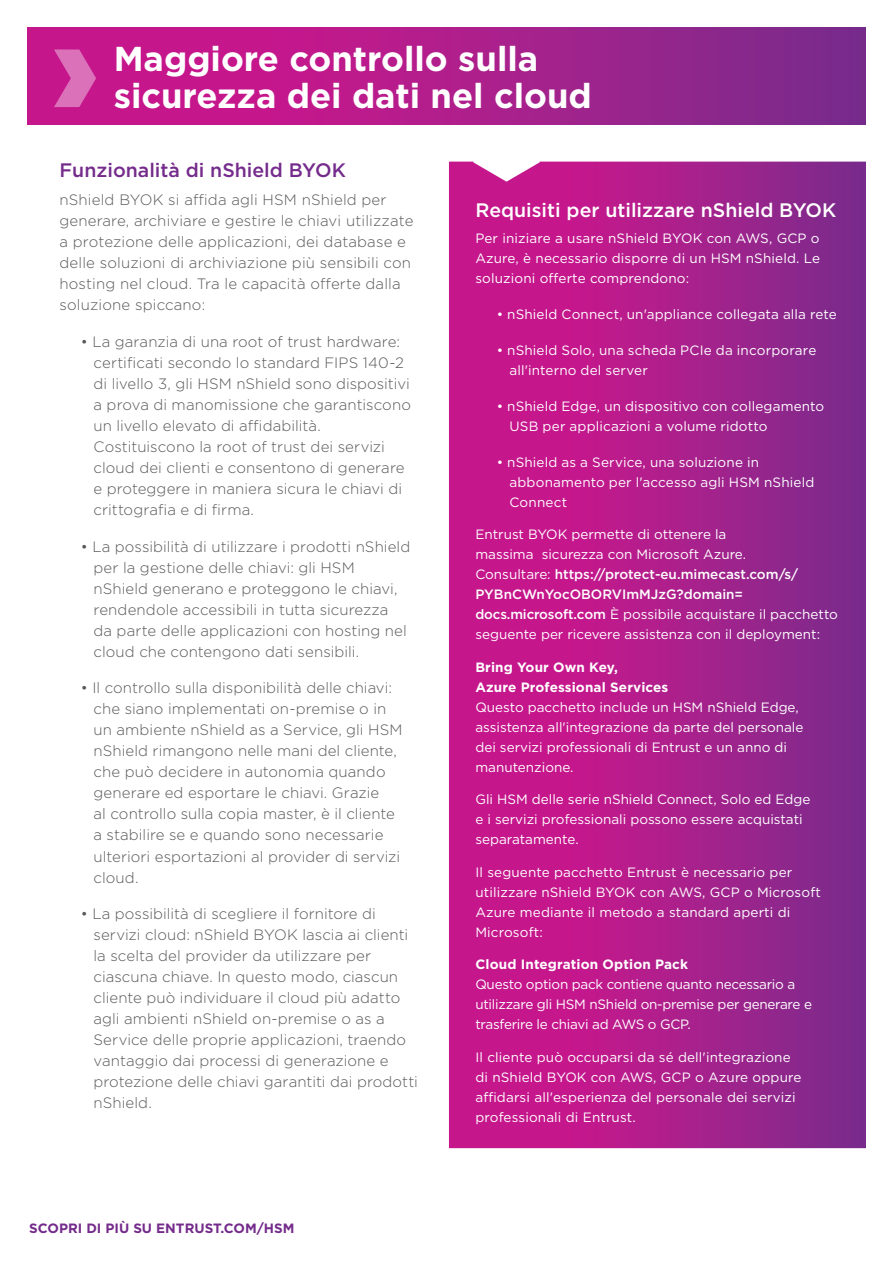
<style>
.page{position:relative;width:893px;height:1263px;background:#fff}
.page>*{position:absolute;margin:0;border:0;box-sizing:border-box;transform-origin:0 0}
.t1{font:700 34.5px/37.5px "Gotham";color:#fff}
.t2{font:500 19.5px "Gotham";color:#fff}
.t3{font:500 19.5px "Gotham";color:#742b8b}
.t4{font:300 15px/21px "Gotham";letter-spacing:.005em;color:#57585a}
.t5{font:13.5px/20px "Gotham";color:#fff}
.t6{font:13.5px/20px "Gotham";letter-spacing:-.02em;color:#fff}
.t7{font:700 13.5px/20px "Gotham";letter-spacing:.01em;color:#fff}
.t8{font:700 13.5px "Gotham";color:#742b8b}
.s1{font-weight:500}
</style>
<div class="page">
<svg style="left:27px;top:27px;width:839px;height:98px;background:#a91e8b"></svg>
<svg style="left:54px;top:50px;width:42px;height:57px;background:#d24da7"></svg>
<svg style="left:449px;top:162px;width:417px;height:986px;background:#ab1e8c"></svg>
<h1 class="t1" style="left:114px;top:40px;width:480px">Maggiore controllo sulla sicurezza dei dati nel cloud</h1>
<h2 class="t3" style="left:60px;top:158px;width:288px">Funzionalità di nShield BYOK</h2>
<p class="t4" style="left:60px;top:188px;width:355px">nShield BYOK si affida agli HSM nShield per generare, archiviare e gestire le chiavi utilizzate a protezione delle applicazioni, dei database e delle soluzioni di archiviazione più sensibili con hosting nel cloud. Tra le capacità offerte dalla soluzione spiccano:</p>
<p class="t4" style="left:94px;top:330px;width:319px;text-indent:-13px">• La garanzia di una root of trust hardware: certificati secondo lo standard FIPS 140-2 di livello 3, gli HSM nShield sono dispositivi a prova di manomissione che garantiscono un livello elevato di affidabilità.<br>Costituiscono la root of trust dei servizi cloud dei clienti e consentono di generare e proteggere in maniera sicura le chiavi di crittografia e di firma.</p>
<p class="t4" style="left:94px;top:535px;width:318px;text-indent:-13px">• La possibilità di utilizzare i prodotti nShield per la gestione delle chiavi: gli HSM nShield generano e proteggono le chiavi, rendendole accessibili in tutta sicurezza da parte delle applicazioni con hosting nel cloud che contengono dati sensibili.</p>
<p class="t4" style="left:94px;top:677px;width:311px;text-indent:-13px">• Il controllo sulla disponibilità delle chiavi: che siano implementati on-premise o in un ambiente nShield as a Service, gli HSM nShield rimangono nelle mani del cliente, che può decidere in autonomia quando generare ed esportare le chiavi. Grazie<br>al controllo sulla copia master, è il cliente a stabilire se e quando sono necessarie ulteriori esportazioni al provider di servizi cloud.</p>
<p class="t4" style="left:94px;top:903px;width:326px;text-indent:-13px">• La possibilità di scegliere il fornitore di servizi cloud: nShield BYOK lascia ai clienti la scelta del provider da utilizzare per ciascuna chiave. In questo modo, ciascun cliente può individuare il cloud più adatto agli ambienti nShield on-premise o as a Service delle proprie applicazioni, traendo vantaggio dai processi di generazione e protezione delle chiavi garantiti dai prodotti nShield.</p>
<p class="t8" style="left:29px;top:1219px;width:267px">SCOPRI DI PIÙ SU ENTRUST.COM/HSM</p>
<h2 class="t2" style="left:475px;top:197px;width:362px">Requisiti per utilizzare nShield BYOK</h2>
<p class="t5" style="left:475px;top:228px;width:346px;text-align:justify">Per iniziare a usare nShield BYOK con AWS, GCP o Azure, è necessario disporre di un HSM nShield. Le soluzioni offerte comprendono:</p>
<p class="t5" style="left:497px;top:304px;width:342px">• nShield Connect, un'appliance collegata alla rete</p>
<p class="t5" style="left:509px;top:340px;width:308px;text-indent:-13px">• nShield Solo, una scheda PCIe da incorporare all'interno del server</p>
<p class="t5" style="left:509px;top:396px;width:316px;text-indent:-13px">• nShield Edge, un dispositivo con collegamento<br>USB per applicazioni a volume ridotto</p>
<p class="t5" style="left:509px;top:452px;width:306px;text-indent:-13px">• nShield as a Service, una soluzione in abbonamento per l'accesso agli HSM nShield<br>Connect</p>
<p class="t5" style="left:475px;top:524px;width:364px">Entrust BYOK permette di ottenere la<br>massima sicurezza con Microsoft Azure.<br>Consultare: <span class="s1">https://protect-eu.mimecast.com/s/ PYBnCWnYocOBORVImMJzG?domain= docs.microsoft.com</span> È possibile acquistare il pacchetto seguente per ricevere assistenza con il deployment:</p>
<p class="t7" style="left:475px;top:657px;width:194px">Bring Your Own Key,<br>Azure Professional Services</p>
<p class="t5" style="left:475px;top:697px;width:330px">Questo pacchetto include un HSM nShield Edge, assistenza all'integrazione da parte del personale dei servizi professionali di Entrust e un anno di manutenzione.</p>
<p class="t5" style="left:475px;top:789px;width:336px">Gli HSM delle serie nShield Connect, Solo ed Edge e i servizi professionali possono essere acquistati separatamente.</p>
<p class="t5" style="left:475px;top:862px;width:347px">Il seguente pacchetto Entrust è necessario per utilizzare nShield BYOK con AWS, GCP o Microsoft Azure mediante il metodo a standard aperti di Microsoft:</p>
<p class="t7" style="left:475px;top:955px;width:214px">Cloud Integration Option Pack</p>
<p class="t6" style="left:475px;top:974px;width:338px">Questo option pack contiene quanto necessario a utilizzare gli HSM nShield on-premise per generare e trasferire le chiavi ad AWS o GCP.</p>
<p class="t5" style="left:475px;top:1047px;width:327px">Il cliente può occuparsi da sé dell'integrazione di nShield BYOK con AWS, GCP o Azure oppure affidarsi all'esperienza del personale dei servizi professionali di Entrust.</p>
</div>
